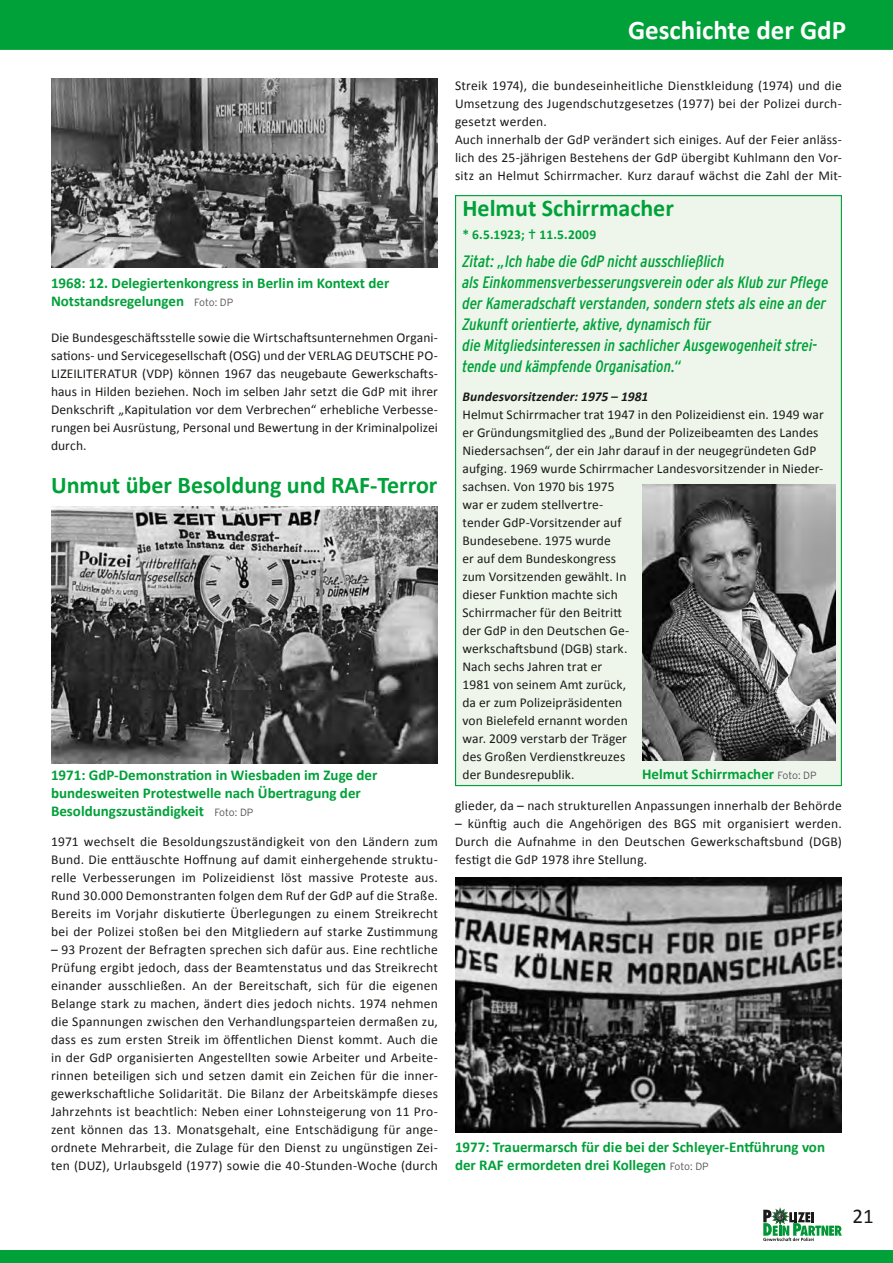
<style>
.page{position:relative;width:893px;height:1263px;background:#fff}
.page>*{position:absolute;margin:0;border:0;box-sizing:border-box;transform-origin:0 0}
.t1{font:700 27px "Calibri";color:#fff}
.t2{font:700 24px "Calibri";color:#00a139}
.t3{font:21px "Calibri";color:#1a1a18}
.t4{font:italic 16.5px/21px "Interstate Condensed";color:#00a139}
.t5{font:700 15px/18px "Calibri";color:#00a139}
.t6{font:13.5px/18px "Calibri";letter-spacing:.01em;color:#1a1a18;text-align:justify}
.t7{font:italic 700 13.5px "Calibri";letter-spacing:.01em;color:#1a1a18}
.t8{font:700 13.5px "Calibri";letter-spacing:.01em;color:#00a139}
.s1{font-family:"Interstate";font-weight:300;font-size:10.5px;color:#565656}
</style>
<div class="page">
<svg style="left:763px;top:1208px;width:79px;height:33px"></svg>
<div style="left:0;top:0;width:893px;height:50px;background:#00a139"></div>
<img style="left:51px;top:79px;width:387px;height:189px">
<img style="left:51px;top:506px;width:387px;height:258px">
<img style="left:455px;top:877px;width:387px;height:255px">
<div style="left:456px;top:196px;width:385px;height:589px;background:#eef6ec"></div>
<img style="left:642px;top:484px;width:194px;height:277px">
<div style="left:0;top:1250px;width:893px;height:13px;background:#00a139"></div>
<p class="t5" style="left:51px;top:273px;width:340px">1968: 12. Delegiertenkongress in Berlin im Kontext der<br>Notstandsregelungen <span class="s1">Foto: DP</span></p>
<p class="t6" style="left:51px;top:328px;width:388px">Die Bundesgeschäftsstelle sowie die Wirtschaftsunternehmen Organi&shy;sations- und Servicegesellschaft (OSG) und der VERLAG DEUTSCHE PO-LIZEILITERATUR (VDP) können 1967 das neugebaute Gewerkschafts&shy;haus in Hilden beziehen. Noch im selben Jahr setzt die GdP mit ihrer Denkschrift „Kapitulation vor dem Verbrechen“ erhebliche Verbesse&shy;rungen bei Ausrüstung, Personal und Bewertung in der Kriminalpolizei durch.</p>
<h2 class="t2" style="left:51px;top:468px;width:388px">Unmut über Besoldung und RAF-Terror</h2>
<p class="t5" style="left:51px;top:765px;width:328px">1971: GdP-Demonstration in Wiesbaden im Zuge der bundesweiten Protestwelle nach Übertragung der<br>Besoldungszuständigkeit <span class="s1">Foto: DP</span></p>
<p class="t6" style="left:51px;top:832px;width:388px">1971 wechselt die Besoldungszuständigkeit von den Ländern zum Bund. Die enttäuschte Hoffnung auf damit einhergehende struktu&shy;relle Verbesserungen im Polizeidienst löst massive Proteste aus.<br>Rund 30.000 Demonstranten folgen dem Ruf der GdP auf die Straße.<br>Bereits im Vorjahr diskutierte Überlegungen zu einem Streikrecht bei der Polizei stoßen bei den Mitgliedern auf starke Zustimmung</p>
<p class="t6" style="left:51px;top:940px;width:388px">– 93 Prozent der Befragten sprechen sich dafür aus. Eine rechtliche Prüfung ergibt jedoch, dass der Beamtenstatus und das Streikrecht einander ausschließen. An der Bereitschaft, sich für die eigenen Belange stark zu machen, ändert dies jedoch nichts. 1974 nehmen die Spannungen zwischen den Verhandlungsparteien dermaßen zu, dass es zum ersten Streik im öffentlichen Dienst kommt. Auch die in der GdP organisierten Angestellten sowie Arbeiter und Arbeite&shy;rinnen beteiligen sich und setzen damit ein Zeichen für die inner&shy;gewerkschaftliche Solidarität. Die Bilanz der Arbeitskämpfe dieses Jahrzehnts ist beachtlich: Neben einer Lohnsteigerung von 11 Pro&shy;zent können das 13. Monatsgehalt, eine Entschädigung für ange&shy;ordnete Mehrarbeit, die Zulage für den Dienst zu ungünstigen Zei&shy;ten (DUZ), Urlaubsgeld (1977) sowie die 40-Stunden-Woche (durch</p>
<h1 class="t1" style="left:628px;top:11px;width:220px">Geschichte der GdP</h1>
<p class="t6" style="left:455px;top:76px;width:388px;text-align:left">Streik 1974), die bundeseinheitliche Dienstkleidung (1974) und die Umsetzung des Jugendschutzgesetzes (1977) bei der Polizei durch&shy;gesetzt werden.<br>Auch innerhalb der GdP verändert sich einiges. Auf der Feier anläss&shy;lich des 25-jährigen Bestehens der GdP übergibt Kuhlmann den Vor&shy;sitz an Helmut Schirrmacher. Kurz darauf wächst die Zahl der Mit-</p>
<h2 class="t2" style="left:462px;top:191px;width:213px">Helmut Schirrmacher</h2>
<p class="t8" style="left:462px;top:225px;width:135px">* 6.5.1923; 11.5.2009</p>
<p class="t4" style="left:462px;top:250px;width:367px">Zitat: „Ich habe die GdP nicht ausschließlich<br>als Einkommensverbesserungsverein oder als Klub zur Pflege der Kameradschaft verstanden, sondern stets als eine an der Zukunft orientierte, aktive, dynamisch für<br>die Mitgliedsinteressen in sachlicher Ausgewogenheit strei&shy;tende und kämpfende Organisation.“</p>
<p class="t7" style="left:462px;top:388px;width:187px">Bundesvorsitzender: 1975 – 1981</p>
<p class="t6" style="left:462px;top:404px;width:363px;text-align:left">Helmut Schirrmacher trat 1947 in den Polizeidienst ein. 1949 war er Gründungsmitglied des „Bund der Polizeibeamten des Landes Niedersachsen“, der ein Jahr darauf in der neugegründeten GdP aufging. 1969 wurde Schirrmacher Landesvorsitzender in Nieder&shy;sachsen. Von 1970 bis 1975<br>war er zudem stellvertre-<br>tender GdP-Vorsitzender auf<br>Bundesebene. 1975 wurde<br>er auf dem Bundeskongress<br>zum Vorsitzenden gewählt. In<br>dieser Funktion machte sich<br>Schirrmacher für den Beitritt<br>der GdP in den Deutschen Ge-<br>werkschaftsbund (DGB) stark.<br>Nach sechs Jahren trat er<br>1981 von seinem Amt zurück,<br>da er zum Polizeipräsidenten<br>von Bielefeld ernannt worden<br>war. 2009 verstarb der Träger<br>des Großen Verdienstkreuzes<br>der Bundesrepublik.</p>
<p class="t5" style="left:642px;top:764px;width:176px">Helmut Schirrmacher <span class="s1">Foto: DP</span></p>
<p class="t6" style="left:455px;top:796px;width:388px">glieder, da – nach strukturellen Anpassungen innerhalb der Behörde</p>
<p class="t6" style="left:455px;top:814px;width:388px">– künftig auch die Angehörigen des BGS mit organisiert werden.<br>Durch die Aufnahme in den Deutschen Gewerkschaftsbund (DGB) festigt die GdP 1978 ihre Stellung.</p>
<p class="t5" style="left:455px;top:1137px;width:372px">1977: Trauermarsch für die bei der Schleyer-Entführung von der RAF ermordeten drei Kollegen <span class="s1">Foto: DP</span></p>
<h3 class="t3" style="left:853px;top:1203px;width:23px">21</h3>
</div>
